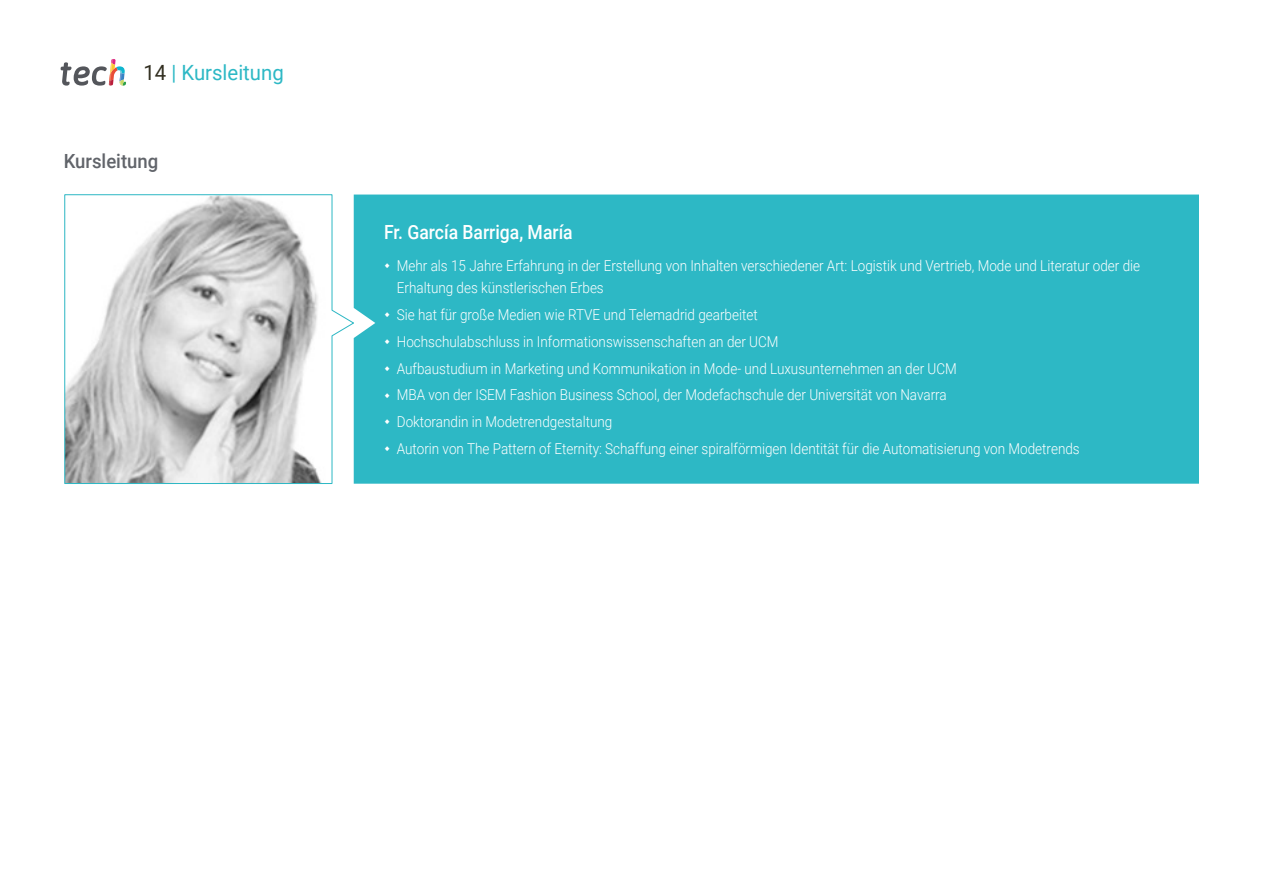
<style>
.page{position:relative;width:1263px;height:893px;background:#fff}
.page>*{position:absolute;margin:0;border:0;box-sizing:border-box;transform-origin:0 0}
.t1{font:21px "Roboto";color:#2db8c5}
.t2{font:500 19.5px "Roboto";color:#fff;scale:.9 1}
.t3{font:500 19.5px "Roboto";color:#61646a;scale:.95 1}
.t4{font:300 15px/26.7px "Roboto";color:#fff;scale:.9 1}
.s1{color:#312e20}
</style>
<div class="page">
<svg style="left:61px;top:59px;width:65px;height:27px"></svg>
<div style="left:354px;top:195px;width:845px;height:289px;background:#2db8c5"></div>
<svg style="left:64px;top:194px;width:290px;height:290px"></svg>
<svg style="left:385px;top:263px;width:4px;height:5px"></svg>
<svg style="left:385px;top:312px;width:4px;height:5px"></svg>
<svg style="left:385px;top:339px;width:4px;height:5px"></svg>
<svg style="left:385px;top:366px;width:4px;height:5px"></svg>
<svg style="left:385px;top:393px;width:4px;height:5px"></svg>
<svg style="left:385px;top:419px;width:4px;height:5px"></svg>
<svg style="left:385px;top:446px;width:4px;height:5px"></svg>
<h1 class="t1" style="left:144px;top:57px;width:142px"><span class="s1">14</span> | Kursleitung</h1>
<h2 class="t3" style="left:64px;top:147px;width:101px">Kursleitung</h2>
<h2 class="t2" style="left:384px;top:219px;width:211px">Fr. García Barriga, María</h2>
<p class="t4" style="left:397px;top:254px;width:827px;line-height:22.5px">Mehr als 15 Jahre Erfahrung in der Erstellung von Inhalten verschiedener Art: Logistik und Vertrieb, Mode und Literatur oder die<br>Erhaltung des künstlerischen Erbes</p>
<p class="t4" style="left:397px;top:301px;width:760px">Sie hat für große Medien wie RTVE und Telemadrid gearbeitet<br>Hochschulabschluss in Informationswissenschaften an der UCM<br>Aufbaustudium in Marketing und Kommunikation in Mode- und Luxusunternehmen an der UCM<br>MBA von der ISEM Fashion Business School, der Modefachschule der Universität von Navarra<br>Doktorandin in Modetrendgestaltung<br>Autorin von The Pattern of Eternity: Schaffung einer spiralförmigen Identität für die Automatisierung von Modetrends</p>
</div>
